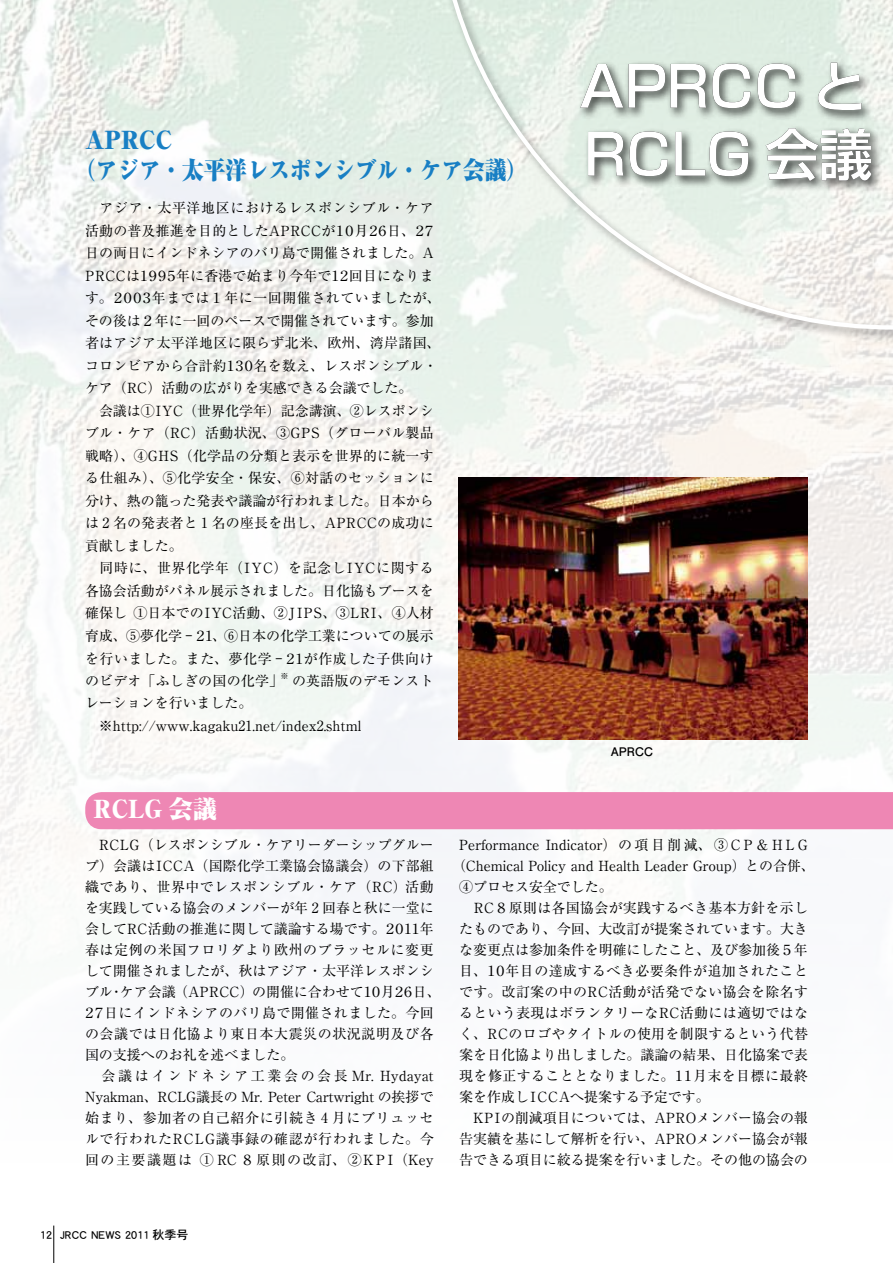
<style>
.page{position:relative;width:893px;height:1263px;background:#fff}
.page>*{position:absolute;margin:0;border:0;box-sizing:border-box;transform-origin:0 0}
.t1{font:900 24px/30px "Ryumin Pro";color:#187fc4}
.t2{font:900 24px "Ryumin Pro";color:#fff}
.t3{font:13.95px/22.5px "Ryumin Pro";color:#000}
.t4{font:13.95px "Ryumin Pro";letter-spacing:.02em;color:#000}
.t5{font:13.95px "Ryumin Pro";letter-spacing:.025em;color:#000}
.t6{font:13.95px "Ryumin Pro";letter-spacing:.035em;color:#000}
.t7{font:13.95px "Ryumin Pro";letter-spacing:.03em;color:#000}
.t8{font:12px "DFHS Gothic Std W5";color:#000}
.t9{font:700 11.85px "Futo Go B101 Pro";color:#000}
.t10{font:8.1px "Ryumin Pro";color:#000}
</style>
<div class="page">
<img style="left:0;top:0;width:893px;height:1263px">
<hr style="left:54px;top:1225px;width:1px;height:38px;background:#000">
<div style="left:430px;top:0;width:463px;height:342px;background:#000;opacity:.4"></div>
<svg style="left:434px;top:0;width:459px;height:330px"></svg>
<div style="left:85px;top:792px;width:808px;height:37px;background:#ee87b4"></div>
<img style="left:458px;top:477px;width:349px;height:262px">
<div style="left:584px;top:125px;width:299px;height:68px;background:#000;opacity:.75"></div>
<div style="left:577px;top:57px;width:316px;height:68px;background:#000;opacity:.75"></div>
<svg style="left:580px;top:60px;width:313px;height:53px"></svg>
<svg style="left:588px;top:128px;width:283px;height:53px"></svg>
<h1 class="t1" style="left:74px;top:124px;width:455px;text-indent:11px">APRCC<br>（アジア・太平洋レスポンシブル・ケア会議）</h1>
<p class="t3" style="left:83px;top:196px;width:359px">　アジア・太平洋地区におけるレスポンシブル・ケア活動の普及推進を目的としたＡＰＲＣＣが１０月２６日、２７日の両日にインドネシアのバリ島で開催されました。Ａ<br>ＰＲＣＣは１９９５年に香港で始まり今年で１２回目になります。２００３年までは１年に一回開催されていましたが、その後は２年に一回のペースで開催されています。参加者はアジア太平洋地区に限らず北米、欧州、湾岸諸国、コロンビアから合計約１３０名を数え、レスポンシブル・ケア（ＲＣ）活動の広がりを実感できる会議でした。<br>　会議は①ＩＹＣ（世界化学年）記念講演、②レスポンシブル・ケア（ＲＣ）活動状況、③ＧＰＳ（グローバル製品戦略）、④ＧＨＳ（化学品の分類と表示を世界的に統一する仕組み）、⑤化学安全・保安、⑥対話のセッションに分け、熱の籠った発表や議論が行われました。日本からは 2 名の発表者と 1 名の座長を出し、ＡＰＲＣＣの成功に貢献しました。<br>　同時に、世界化学年（ＩＹＣ）を記念しＩＹＣに関する各協会活動がパネル展示されました。日化協もブースを確保し ①日本でのＩＹＣ活動、②ＪＩＰＳ、③ＬＲＩ、④人材育成、⑤夢化学 –２１、⑥日本の化学工業についての展示を行いました。また、夢化学 –２１が作成した子供向けのビデオ「ふしぎの国の化学」</p>
<p class="t10" style="left:280px;top:670px;width:10px">※</p>
<p class="t3" style="left:292px;top:668px;width:143px">の英語版のデモンスト</p>
<p class="t3" style="left:85px;top:691px;width:278px">レーションを行いました。　※http://www.kagaku21.net/index2.shtml</p>
<h1 class="t2" style="left:94px;top:790px;width:125px">RCLG 会議</h1>
<p class="t9" style="left:611px;top:742px;width:44px">APRCC</p>
<p class="t3" style="left:83px;top:833px;width:360px;line-height:21px">　ＲＣＬＧ（レスポンシブル・ケアリーダーシップグループ）会議はＩＣＣＡ（国際化学工業協会協議会）の下部組織であり、世界中でレスポンシブル・ケア（ＲＣ）活動を実践している協会のメンバーが年 2 回春と秋に一堂に会してＲＣ活動の推進に関して議論する場です。２０１１年春は定例の米国フロリダより欧州のブラッセルに変更して開催されましたが、秋はアジア・太平洋レスポンシブル・ケア会議（ＡＰＲＣＣ）の開催に合わせて１０月２６日、<br>２７日にインドネシアのバリ島で開催されました。今回の会議では日化協より東日本大震災の状況説明及び各国の支援へのお礼を述べました。<br>　会議はインドネシア工業会の会長Mr. Hydayat<br>Nyakman、ＲＣＬＧ議長の Mr. Peter Cartwright の挨拶で始まり、参加者の自己紹介に引続き 4 月にブリュッセルで行われたＲＣＬＧ議事録の確認が行われました。今回の主要議題は ① RC ８原則の改訂、②ＫＰＩ（Key</p>
<p class="t3" style="left:459px;top:832px;width:352px">Performance Indicator） の項目削減、 ③ＣＰ＆ＨＬＧ</p>
<p class="t3" style="left:452px;top:853px;width:364px">（Chemical Policy and Health Leader Group）との合併、</p>
<p class="t3" style="left:459px;top:874px;width:155px">④プロセス安全でした。</p>
<p class="t4" style="left:459px;top:897px;width:350px">　ＲＣ８原則は各国協会が実践するべき基本方針を示し</p>
<p class="t3" style="left:459px;top:916px;width:350px">たものであり、今回、大改訂が提案されています。大き</p>
<p class="t3" style="left:459px;top:937px;width:350px">な変更点は参加条件を明確にしたこと、及び参加後５年</p>
<p class="t6" style="left:459px;top:960px;width:350px">目、１０年目の達成するべき必要条件が追加されたこと</p>
<p class="t5" style="left:459px;top:981px;width:350px">です。改訂案の中のＲＣ活動が活発でない協会を除名す</p>
<p class="t4" style="left:459px;top:1002px;width:350px">るという表現はボランタリーなＲＣ活動には適切ではな</p>
<p class="t5" style="left:459px;top:1023px;width:350px">く、ＲＣのロゴやタイトルの使用を制限するという代替</p>
<p class="t3" style="left:459px;top:1042px;width:350px">案を日化協より出しました。議論の結果、日化協案で表</p>
<p class="t7" style="left:459px;top:1065px;width:350px">現を修正することとなりました。１１月末を目標に最終</p>
<p class="t3" style="left:459px;top:1084px;width:252px">案を作成しＩＣＣＡへ提案する予定です。</p>
<p class="t3" style="left:459px;top:1105px;width:350px">　ＫＰＩの削減項目については、ＡＰＲＯメンバー協会の報</p>
<p class="t3" style="left:459px;top:1126px;width:350px">告実績を基にして解析を行い、ＡＰＲＯメンバー協会が報</p>
<p class="t3" style="left:459px;top:1147px;width:350px">告できる項目に絞る提案を行いました。その他の協会の</p>
<p class="t8" style="left:40px;top:1228px;width:150px">12 JRCC NEWS 2011 秋季号</p>
</div>
